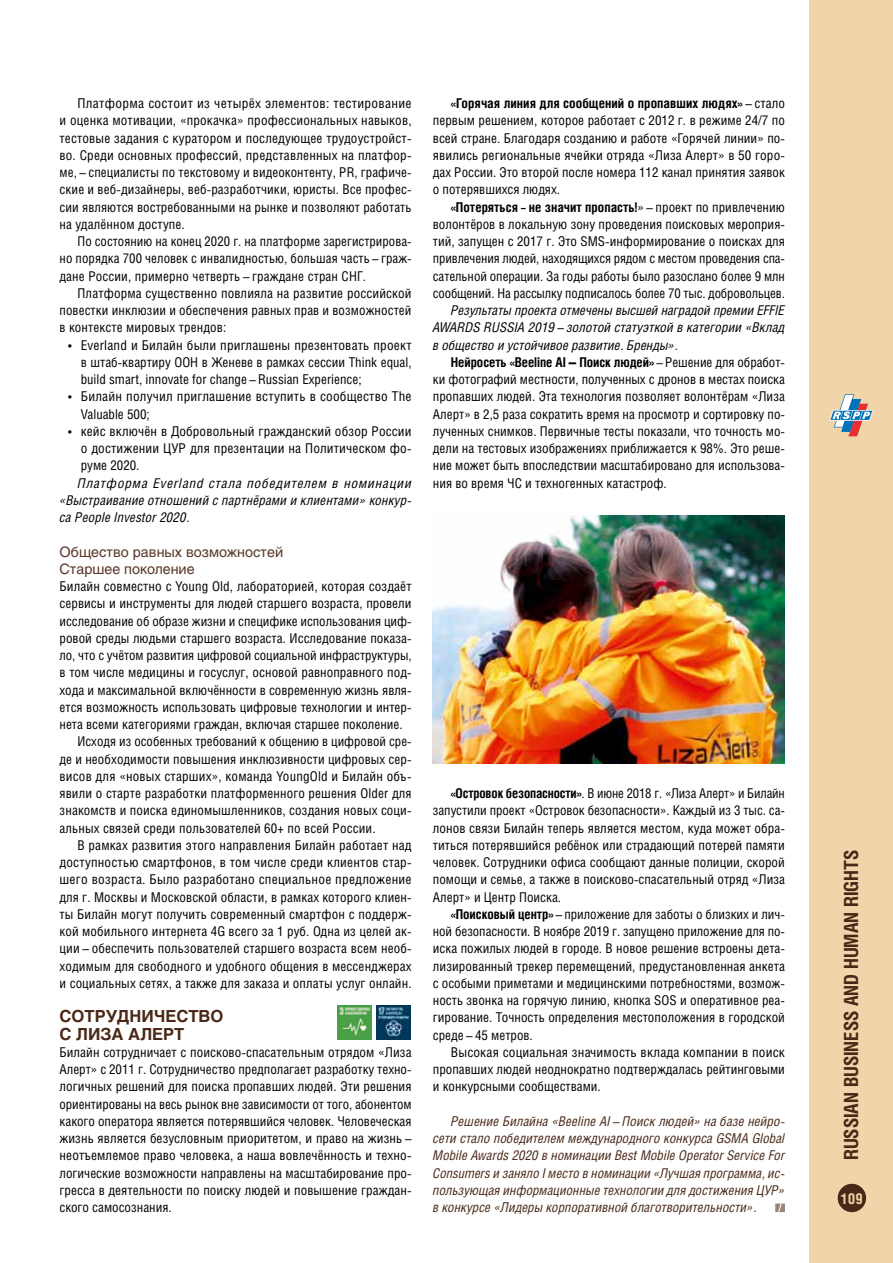
<style>
.page{position:relative;width:893px;height:1263px;background:#fff}
.page>*{position:absolute;margin:0;border:0;box-sizing:border-box;transform-origin:0 0}
.t1{font:700 19.5px "Helios Cond C";color:#4a2817}
.t2{font:700 16.5px/17.2px "Helios C";color:#4a2817}
.t3{font:700 15px "Helios Cond C";color:#f1d5aa}
.t4{font:14.25px/17.2px "Helios C";color:#5a3828}
.t5{font:13.5px/17.2px "Helios Cond C";letter-spacing:.005em;color:#000;text-align:justify}
.t6{font:italic 13.5px/17.2px "Helios Cond C";color:#4a2817;text-align:justify}
.t7{font:italic 13.5px/17.2px "Helios Cond C";letter-spacing:.005em;color:#000;text-align:justify}
.s1{font-weight:700}
.s2{font-family:"Arial";font-weight:700}
</style>
<div class="page">
<div style="left:809px;top:0;width:84px;height:1263px;background:#f1d5aa"></div>
<div style="left:838px;top:1184px;width:27px;height:27px;background:#4a2817;border-radius:50%"></div>
<div style="left:838px;top:1184px;width:28px;height:28px;border:1px solid #4a2817;border-radius:50%"></div>
<svg style="left:829px;top:394px;width:44px;height:42px"></svg>
<img style="left:433px;top:516px;width:352px;height:248px">
<img style="left:376px;top:1005px;width:35px;height:35px">
<img style="left:337px;top:1005px;width:35px;height:35px">
<svg style="left:775px;top:1203px;width:10px;height:9px"></svg>
<p class="t5" style="left:60px;top:94px;width:354px;text-indent:18px">Платформа состоит из четырёх элементов: тестирование и оценка мотивации, «прокачка» профессиональных навыков, тестовые задания с куратором и последующее трудоустройст&shy;во. Среди основных профессий, представленных на платфор&shy;ме, – специалисты по текстовому и видеоконтенту, PR, графиче&shy;ские и веб-дизайнеры, веб-разработчики, юристы. Все профес&shy;сии являются востребованными на рынке и позволяют работать на удалённом доступе.</p>
<p class="t5" style="left:60px;top:232px;width:354px;text-indent:18px">По состоянию на конец 2020 г. на платформе зарегистрирова&shy;но порядка 700 человек с инвалидностью, большая часть – граж&shy;дане России, примерно четверть – граждане стран СНГ.</p>
<p class="t5" style="left:60px;top:284px;width:354px;text-indent:18px">Платформа существенно повлияла на развитие российской повестки инклюзии и обеспечения равных прав и возможностей в контексте мировых трендов:</p>
<p class="t5" style="left:81px;top:336px;width:332px;text-indent:-13px">• Everland и Билайн были приглашены презентовать проект в штаб-квартиру ООН в Женеве в рамках сессии Think equal, build smart, innovate for change – Russian Experience;</p>
<p class="t5" style="left:81px;top:388px;width:332px;text-indent:-13px">• Билайн получил приглашение вступить в сообщество The<br>Valuable 500;</p>
<p class="t5" style="left:81px;top:422px;width:332px;text-indent:-13px">• кейс включён в Добровольный гражданский обзор России о достижении ЦУР для презентации на Политическом фо&shy;руме 2020.</p>
<p class="t7" style="left:60px;top:474px;width:354px;text-indent:18px">Платформа Everland стала победителем в номинации «Выстраивание отношений с партнёрами и клиентами» конкур&shy;са People Investor 2020.</p>
<p class="t4" style="left:60px;top:543px;width:225px">Общество равных возможностей<br>Старшее поколение</p>
<p class="t5" style="left:60px;top:577px;width:354px">Билайн совместно с Young Old, лабораторией, которая создаёт</p>
<p class="t5" style="left:60px;top:595px;width:354px">сервисы и инструменты для людей старшего возраста, провели</p>
<p class="t5" style="left:60px;top:612px;width:354px">исследование об образе жизни и специфике использования циф-</p>
<p class="t5" style="left:60px;top:629px;width:354px">ровой среды людьми старшего возраста. Исследование показа-</p>
<p class="t5" style="left:60px;top:646px;width:354px">ло, что с учётом развития цифровой социальной инфраструктуры,</p>
<p class="t5" style="left:60px;top:664px;width:354px">в том числе медицины и госуслуг, основой равноправного под-</p>
<p class="t5" style="left:60px;top:681px;width:354px">хода и максимальной включённости в современную жизнь явля-</p>
<p class="t5" style="left:60px;top:698px;width:354px">ется возможность использовать цифровые технологии и интер-</p>
<p class="t5" style="left:60px;top:715px;width:345px">нета всеми категориями граждан, включая старшее поколение.</p>
<p class="t5" style="left:78px;top:733px;width:336px">Исходя из особенных требований к общению в цифровой сре-</p>
<p class="t5" style="left:60px;top:750px;width:354px">де и необходимости повышения инклюзивности цифровых сер-</p>
<p class="t5" style="left:60px;top:767px;width:352px">висов для «новых старших», команда YoungOld и Билайн объ-</p>
<p class="t5" style="left:60px;top:784px;width:354px">явили о старте разработки платформенного решения Older для</p>
<p class="t5" style="left:60px;top:802px;width:354px">знакомств и поиска единомышленников, создания новых соци-</p>
<p class="t5" style="left:59px;top:819px;width:318px">альных связей среди пользователей 60+ по всей России.</p>
<p class="t5" style="left:78px;top:836px;width:336px">В рамках развития этого направления Билайн работает над</p>
<p class="t5" style="left:60px;top:853px;width:354px">доступностью смартфонов, в том числе среди клиентов стар-</p>
<p class="t5" style="left:60px;top:871px;width:354px">шего возраста. Было разработано специальное предложение</p>
<p class="t5" style="left:60px;top:888px;width:354px">для г. Москвы и Московской области, в рамках которого клиен-</p>
<p class="t5" style="left:60px;top:905px;width:352px">ты Билайн могут получить современный смартфон с поддерж-</p>
<p class="t5" style="left:60px;top:922px;width:354px">кой мобильного интернета 4G всего за 1 руб. Одна из целей ак-</p>
<p class="t5" style="left:60px;top:940px;width:354px">ции – обеспечить пользователей старшего возраста всем необ-</p>
<p class="t5" style="left:60px;top:957px;width:354px">ходимым для свободного и удобного общения в мессенджерах</p>
<p class="t5" style="left:60px;top:974px;width:354px">и социальных сетях, а также для заказа и оплаты услуг онлайн.</p>
<p class="t2" style="left:60px;top:1008px;width:165px">СОТРУДНИЧЕСТВО<br>С ЛИЗА АЛЕРТ</p>
<p class="t5" style="left:60px;top:1043px;width:354px">Билайн сотрудничает с поисково-спасательным отрядом «Лиза Алерт» с 2011 г. Сотрудничество предполагает разработку техно&shy;логичных решений для поиска пропавших людей. Эти решения ориентированы на весь рынок вне зависимости от того, абонентом какого оператора является потерявшийся человек. Человеческая жизнь является безусловным приоритетом, и право на жизнь – неотъемлемое право человека, а наша вовлечённость и техно&shy;логические возможности направлены на масштабирование про&shy;гресса в деятельности по поиску людей и повышение граждан&shy;ского самосознания.</p>
<p class="t5" style="left:433px;top:94px;width:354px;text-indent:18px"><span class="s1">«Горячая линия для сообщений о пропавших людях»</span> – стало первым решением, которое работает с 2012 г. в режиме 24/7 по всей стране. Благодаря созданию и работе «Горячей линии» по&shy;явились региональные ячейки отряда «Лиза Алерт» в 50 горо&shy;дах России. Это второй после номера 112 канал принятия заявок о потерявшихся людях.</p>
<p class="t5" style="left:433px;top:198px;width:354px;text-indent:18px"><span class="s1">«Потеряться – не значит пропасть!</span>» – проект по привлечению волонтёров в локальную зону проведения поисковых мероприя&shy;тий, запущен с 2017 г. Это SMS-информирование о поисках для привлечения людей, находящихся рядом с местом проведения спа&shy;сательной операции. За годы работы было разослано более 9 млн сообщений. На рассылку подписалось более 70 тыс. добровольцев.</p>
<p class="t7" style="left:433px;top:301px;width:354px;text-indent:18px">Результаты проекта отмечены высшей наградой премии EFFIE AWARDS RUSSIA 2019 – золотой статуэткой в категории «Вклад в общество и устойчивое развитие. Бренды».</p>
<p class="t5" style="left:433px;top:353px;width:354px;text-indent:18px"><span class="s1">Нейросеть «Beeline AI</span> <span class="s2">‒</span> <span class="s1">Поиск людей»</span> – Решение для обработ&shy;ки фотографий местности, полученных с дронов в местах поиска пропавших людей. Эта технология позволяет волонтёрам «Лиза Алерт» в 2,5 раза сократить время на просмотр и сортировку по&shy;лученных снимков. Первичные тесты показали, что точность мо&shy;дели на тестовых изображениях приближается к 98%. Это реше&shy;ние может быть впоследствии масштабировано для использова&shy;ния во время ЧС и техногенных катастроф.</p>
<p class="t5" style="left:433px;top:784px;width:354px;text-indent:18px"><span class="s1">«Островок безопасности»</span>. В июне 2018 г. «Лиза Алерт» и Билайн запустили проект «Островок безопасности». Каждый из 3 тыс. са&shy;лонов связи Билайн теперь является местом, куда может обра&shy;титься потерявшийся ребёнок или страдающий потерей памяти человек. Сотрудники офиса сообщают данные полиции, скорой помощи и семье, а также в поисково-спасательный отряд «Лиза Алерт» и Центр Поиска.</p>
<p class="t5" style="left:433px;top:905px;width:354px;text-indent:18px"><span class="s1">«Поисковый центр»</span> – приложение для заботы о близких и лич&shy;ной безопасности. В ноябре 2019 г. запущено приложение для по&shy;иска пожилых людей в городе. В новое решение встроены дета&shy;лизированный трекер перемещений, предустановленная анкета с особыми приметами и медицинскими потребностями, возмож&shy;ность звонка на горячую линию, кнопка SOS и оперативное реа&shy;гирование. Точность определения местоположения в городской среде – 45 метров.</p>
<p class="t5" style="left:433px;top:1043px;width:354px;text-indent:18px">Высокая социальная значимость вклада компании в поиск пропавших людей неоднократно подтверждалась рейтинговыми и конкурсными сообществами.</p>
<p class="t6" style="left:433px;top:1112px;width:354px;text-indent:18px">Решение Билайна «Beeline AI – Поиск людей» на базе нейро&shy;сети стало победителем международного конкурса GSMA Global Mobile Awards 2020 в номинации Best Mobile Operator Service For Consumers и заняло I место в номинации «Лучшая программа, ис&shy;пользующая информационные технологии для достижения ЦУР» в конкурсе «Лидеры корпоративной благотворительности».</p>
<h1 class="t1" style="left:840px;top:1160px;width:312px;rotate:-90deg">RUSSIAN BUSINESS AND HUMAN RIGHTS</h1>
<p class="t3" style="left:841px;top:1189px;width:24px">109</p>
</div>
